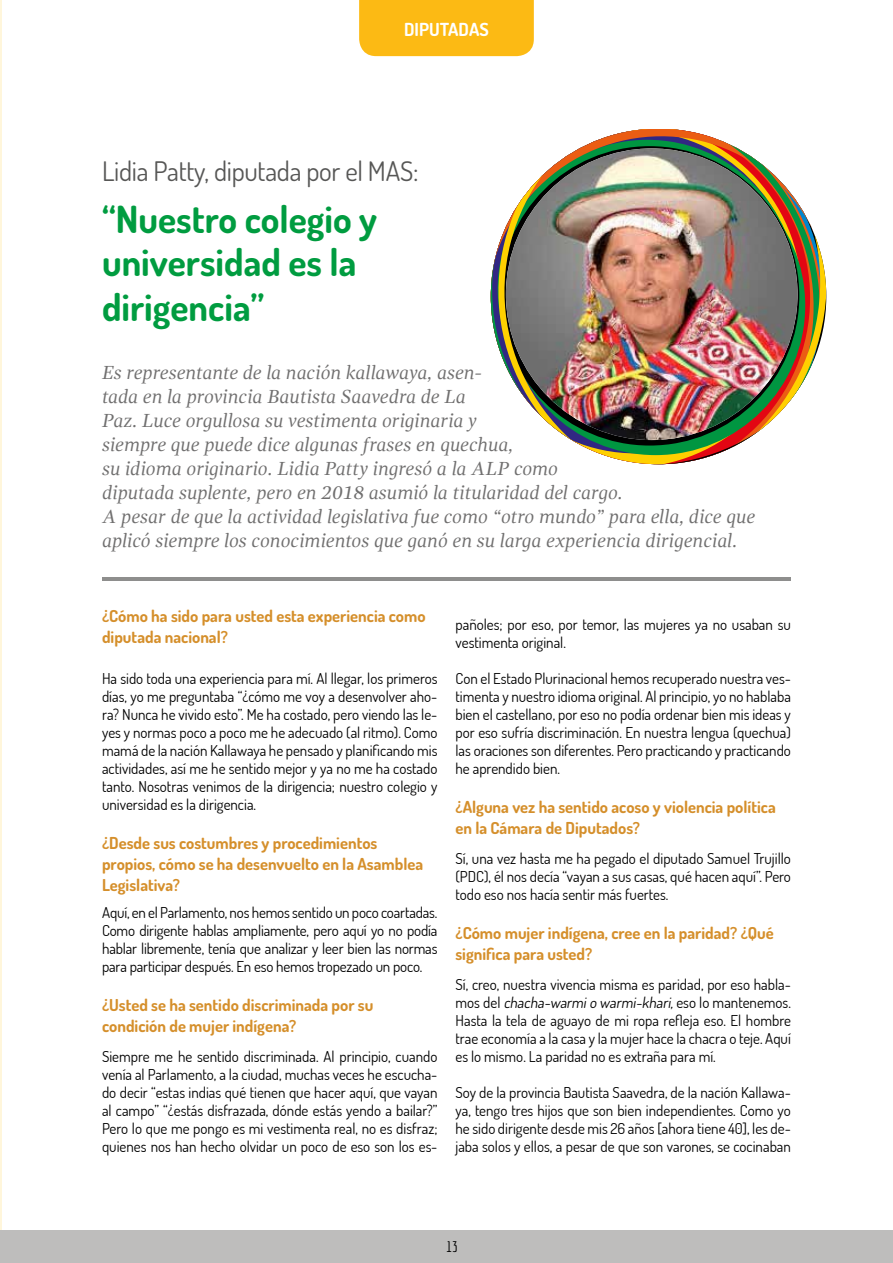
<style>
.page{position:relative;width:893px;height:1263px;background:#fff}
.page>*{position:absolute;margin:0;border:0;box-sizing:border-box;transform-origin:0 0}
.t1{font:700 37.5px/44.2px "Dosis";color:#009c40}
.t2{font:27px "Dosis";letter-spacing:-.01em;color:#575756}
.t3{font:italic 19.5px/24px "Gandhi Serif";color:#706f6f}
.t4{font:700 18px "Dosis";color:#fff}
.t5{font:700 16.5px/21px "Dosis";color:#d58f2b}
.t6{font:15px/18px "Dosis";color:#000;text-align:justify}
.t7{font:15px "Economica";color:#000}
.s1{font-style:italic}
</style>
<div class="page">
<hr style="left:102px;top:577px;width:689px;height:4px;background:#8e8e8d">
<hr style="left:0;top:0;width:1px;height:1263px;background:#fff6db">
<div style="left:0;top:1230px;width:893px;height:33px;background:#bebdbc"></div>
<img style="left:491px;top:129px;width:335px;height:335px">
<div style="left:359px;top:0;width:175px;height:56px;background:#fcba14"></div>
<p class="t4" style="left:404px;top:18px;width:86px">DIPUTADAS</p>
<h2 class="t2" style="left:102px;top:153px;width:318px">Lidia Patty, diputada por el MAS:</h2>
<h1 class="t1" style="left:102px;top:196px;width:277px">“Nuestro colegio y universidad es la dirigencia”</h1>
<p class="t3" style="left:102px;top:360px;width:655px">Es representante de la nación kallawaya, asen-<br>tada en la provincia Bautista Saavedra de La<br>Paz. Luce orgullosa su vestimenta originaria y<br>siempre que puede dice algunas frases en quechua,<br>su idioma originario. Lidia Patty ingresó a la ALP como<br>diputada suplente, pero en 2018 asumió la titularidad del cargo.<br>A pesar de que la actividad legislativa fue como “otro mundo” para ella, dice que aplicó siempre los conocimientos que ganó en su larga experiencia dirigencial.</p>
<p class="t5" style="left:102px;top:605px;width:325px">¿Cómo ha sido para usted esta experiencia como diputada nacional?</p>
<p class="t6" style="left:102px;top:669px;width:337px">Ha sido toda una experiencia para mí. Al llegar, los primeros días, yo me preguntaba “¿cómo me voy a desenvolver aho&shy;ra? Nunca he vivido esto”. Me ha costado, pero viendo las le&shy;yes y normas poco a poco me he adecuado (al ritmo). Como mamá de la nación Kallawaya he pensado y planificando mis actividades, así me he sentido mejor y ya no me ha costado tanto. Nosotras venimos de la dirigencia; nuestro colegio y universidad es la dirigencia.</p>
<p class="t5" style="left:102px;top:832px;width:323px">¿Desde sus costumbres y procedimientos propios, cómo se ha desenvuelto en la Asamblea<br>Legislativa?</p>
<p class="t6" style="left:102px;top:903px;width:337px">Aquí, en el Parlamento, nos hemos sentido un poco coartadas.<br>Como dirigente hablas ampliamente, pero aquí yo no podía hablar libremente, tenía que analizar y leer bien las normas para participar después. En eso hemos tropezado un poco.</p>
<p class="t5" style="left:102px;top:994px;width:273px">¿Usted se ha sentido discriminada por su condición de mujer indígena?</p>
<p class="t6" style="left:102px;top:1047px;width:337px">Siempre me he sentido discriminada. Al principio, cuando venía al Parlamento, a la ciudad, muchas veces he escucha&shy;do decir “estas indias qué tienen que hacer aquí, que vayan al campo” “¿estás disfrazada, dónde estás yendo a bailar?” Pero lo que me pongo es mi vestimenta real, no es disfraz; quienes nos han hecho olvidar un poco de eso son los es-</p>
<p class="t6" style="left:455px;top:615px;width:337px">pañoles; por eso, por temor, las mujeres ya no usaban su vestimenta original.</p>
<p class="t6" style="left:455px;top:669px;width:337px">Con el Estado Plurinacional hemos recuperado nuestra ves&shy;timenta y nuestro idioma original. Al principio, yo no hablaba bien el castellano, por eso no podía ordenar bien mis ideas y por eso sufría discriminación. En nuestra lengua (quechua) las oraciones son diferentes. Pero practicando y practicando he aprendido bien.</p>
<p class="t5" style="left:455px;top:796px;width:322px">¿Alguna vez ha sentido acoso y violencia política en la Cámara de Diputados?</p>
<p class="t6" style="left:455px;top:849px;width:337px">Sí, una vez hasta me ha pegado el diputado Samuel Trujillo (PDC), él nos decía “vayan a sus casas, qué hacen aquí”. Pero todo eso nos hacía sentir más fuertes.</p>
<p class="t5" style="left:455px;top:922px;width:320px">¿Cómo mujer indígena, cree en la paridad? ¿Qué significa para usted?</p>
<p class="t6" style="left:455px;top:975px;width:337px">Sí, creo, nuestra vivencia misma es paridad, por eso habla&shy;m o s d e l <span class="s1">chacha-warmio warmi-khari,</span>es o l o m a n te n e m o s.<br>Hasta la tela de aguayo de mi ropa refleja eso. El hombre trae economía a la casa y la mujer hace la chacra o teje. Aquí es lo mismo. La paridad no es extraña para mí.</p>
<p class="t6" style="left:455px;top:1083px;width:337px">Soy de la provincia Bautista Saavedra, de la nación Kallawa&shy;ya, tengo tres hijos que son bien independientes. Como yo he sido dirigente desde mis 26 años [ahora tiene 40], les de&shy;jaba solos y ellos, a pesar de que son varones, se cocinaban</p>
<p class="t7" style="left:446px;top:1238px;width:14px">13</p>
</div>
